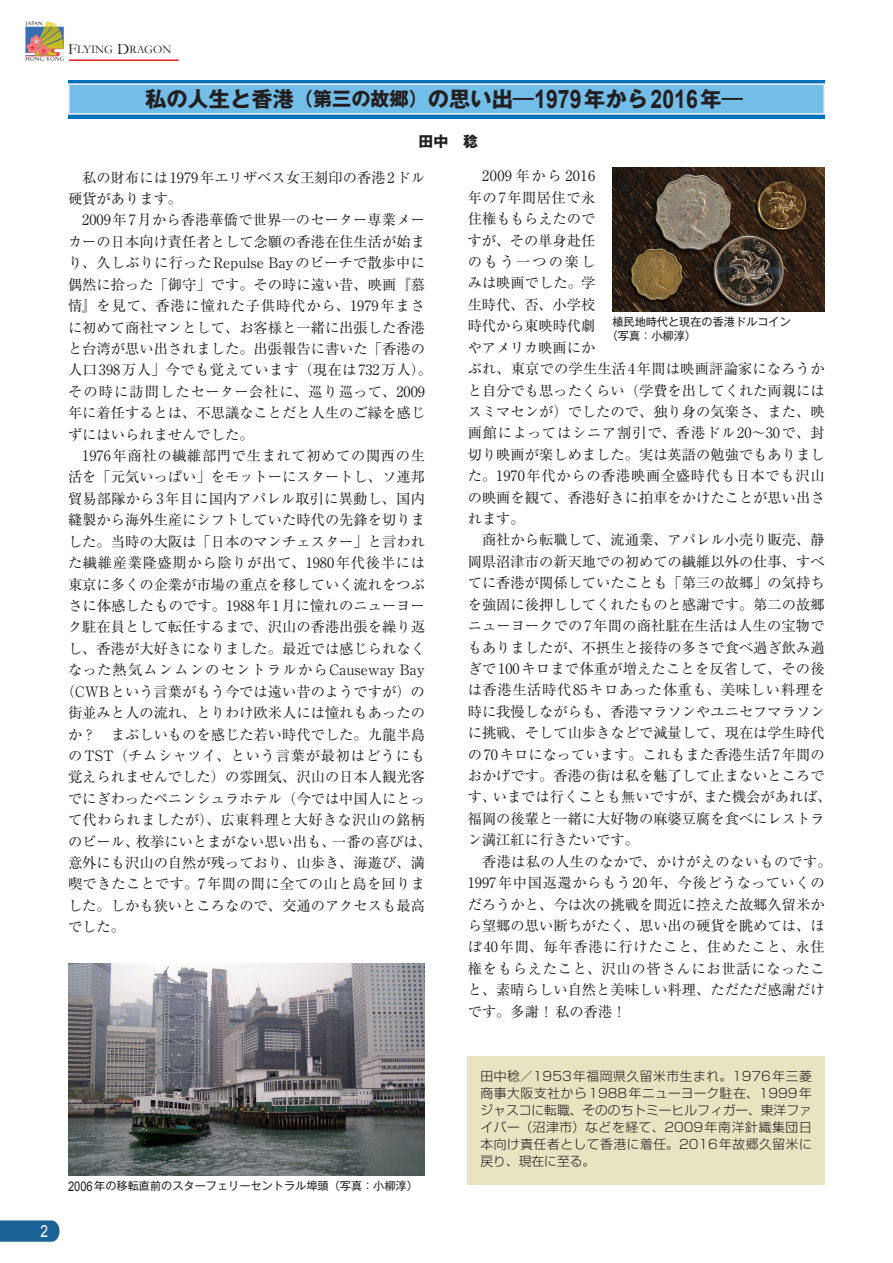
<style>
.page{position:relative;width:893px;height:1263px;background:#fff}
.page>*{position:absolute;margin:0;border:0;box-sizing:border-box;transform-origin:0 0}
.t1{font:700 21.3px "Gothic MB101 Pro";color:#231f20}
.t2{font:16.65px "Arial";color:#fff;scale:.83 1}
.t3{font:700 14.85px "Gothic MB101 Pro";color:#231f20}
.t4{font:14.25px/21.5px "Ryumin Pro";color:#231f20}
.t5{font:14.25px "Ryumin Pro";letter-spacing:.045em;color:#231f20}
.t6{font:14.25px "Ryumin Pro";letter-spacing:.04em;color:#231f20}
.t7{font:14.25px "Ryumin Pro";letter-spacing:.08em;color:#231f20}
.t8{font:14.25px "Ryumin Pro";letter-spacing:.06em;color:#231f20}
.t9{font:14.25px "Ryumin Pro";letter-spacing:.075em;color:#231f20}
.t10{font:14.25px "Ryumin Pro";letter-spacing:.05em;color:#231f20}
.t11{font:14.25px "Ryumin Pro";letter-spacing:.025em;color:#231f20}
.t12{font:14.25px "Ryumin Pro";letter-spacing:.02em;color:#231f20}
.t13{font:300 12.75px/17px "Shin Go Pro";letter-spacing:.045em;color:#231f20;text-align:justify}
.t14{font:11.7px "Garamond";color:#231f20}
.t15{font:11.1px/14.4px "Gothic MB101 Pro";color:#231f20}
.s1{font-size:15.9px}
.s2{font-family:"Gothic MB101 Pro De";font-size:19.2px}
.s3{font-size:19.2px}
.s4{font-family:"Gothic MB101 Pro De"}
.s5{font-family:"Arial";font-size:25.5px}
.s6{font-family:"Arial";font-size:13.35px}
</style>
<div class="page">
<div style="left:467px;top:1056px;width:358px;height:128px;background:#e8e4c2"></div>
<hr style="left:69px;top:59px;width:110px;height:2px;background:#ee1d23">
<svg style="left:26px;top:21px;width:38px;height:40px;background:#b8a488"></svg>
<svg style="left:0;top:1220px;width:60px;height:22px"></svg>
<div style="left:69px;top:80px;width:756px;height:38px;background:#0072bc"></div>
<div style="left:68px;top:83px;width:757px;height:32px;background:#73bde9;border:2px solid #fdf4f8"></div>
<img style="left:68px;top:963px;width:357px;height:213px">
<img style="left:612px;top:168px;width:213px;height:143px">
<p class="t14" style="left:68px;top:42px;width:105px"><span class="s1">F</span>LYING <span class="s1">D</span>RAGON</p>
<h1 class="t1" style="left:145px;top:81px;width:599px">私の人生と香港<span class="s2">（</span><span class="s3">第三の故郷</span><span class="s2">）</span>の思い出<span class="s4">―</span><span class="s5">1979</span>年から<span class="s5">2016</span>年<span class="s4">―</span></h1>
<p class="t3" style="left:419px;top:129px;width:61px">田中　稔</p>
<p class="t4" style="left:68px;top:166px;width:358px">　私の財布には1979年エリザベス女王刻印の香港2ドル</p>
<p class="t4" style="left:68px;top:187px;width:116px">硬貨があります。</p>
<p class="t4" style="left:68px;top:208px;width:358px">　2009年7月から香港華僑で世界一のセーター専業メー</p>
<p class="t4" style="left:68px;top:230px;width:358px">カーの日本向け責任者として念願の香港在住生活が始ま</p>
<p class="t4" style="left:68px;top:251px;width:358px">り、久しぶりに行ったRepulse Bayのビーチで散歩中に</p>
<p class="t4" style="left:68px;top:273px;width:358px">偶然に拾った「御守」です。その時に遠い昔、映画『慕</p>
<p class="t8" style="left:68px;top:295px;width:358px">情』を見て、香港に憧れた子供時代から、1979年まさ</p>
<p class="t4" style="left:68px;top:316px;width:358px">に初めて商社マンとして、お客様と一緒に出張した香港</p>
<p class="t4" style="left:68px;top:337px;width:358px">と台湾が思い出されました。出張報告に書いた「香港の</p>
<p class="t6" style="left:68px;top:359px;width:366px">人口398万人」今でも覚えています（現在は732万人）。</p>
<p class="t9" style="left:68px;top:380px;width:358px">その時に訪問したセーター会社に、巡り巡って、2009</p>
<p class="t4" style="left:68px;top:401px;width:358px">年に着任するとは、不思議なことだと人生のご縁を感じ</p>
<p class="t4" style="left:68px;top:423px;width:187px">ずにはいられませんでした。</p>
<p class="t5" style="left:68px;top:444px;width:358px">　1976年商社の繊維部門で生まれて初めての関西の生</p>
<p class="t4" style="left:68px;top:465px;width:358px">活を「元気いっぱい」をモットーにスタートし、ソ連邦</p>
<p class="t4" style="left:68px;top:487px;width:358px">貿易部隊から3年目に国内アパレル取引に異動し、国内</p>
<p class="t4" style="left:68px;top:508px;width:358px">縫製から海外生産にシフトしていた時代の先鋒を切りま</p>
<p class="t4" style="left:68px;top:530px;width:358px">した。当時の大阪は「日本のマンチェスター」と言われ</p>
<p class="t5" style="left:68px;top:552px;width:358px">た繊維産業隆盛期から陰りが出て、1980年代後半には</p>
<p class="t4" style="left:68px;top:572px;width:358px">東京に多くの企業が市場の重点を移していく流れをつぶ</p>
<p class="t4" style="left:68px;top:594px;width:358px">さに体感したものです。1988年1月に憧れのニューヨー</p>
<p class="t4" style="left:68px;top:615px;width:358px">ク駐在員として転任するまで、沢山の香港出張を繰り返</p>
<p class="t4" style="left:68px;top:637px;width:358px">し、香港が大好きになりました。最近では感じられなく</p>
<p class="t7" style="left:68px;top:659px;width:358px">なった熱気ムンムンのセントラルからCauseway Bay</p>
<p class="t4" style="left:61px;top:680px;width:365px">（CWBという言葉がもう今では遠い昔のようですが）の</p>
<p class="t4" style="left:68px;top:701px;width:358px">街並みと人の流れ、とりわけ欧米人には憧れもあったの</p>
<p class="t4" style="left:68px;top:722px;width:358px">か？　まぶしいものを感じた若い時代でした。九龍半島</p>
<p class="t10" style="left:68px;top:744px;width:358px">のTST（チムシャツイ、という言葉が最初はどうにも</p>
<p class="t4" style="left:68px;top:765px;width:358px">覚えられませんでした）の雰囲気、沢山の日本人観光客</p>
<p class="t4" style="left:68px;top:787px;width:358px">でにぎわったペニンシュラホテル（今では中国人にとっ</p>
<p class="t11" style="left:68px;top:809px;width:358px">て代わられましたが）、広東料理と大好きな沢山の銘柄</p>
<p class="t4" style="left:68px;top:829px;width:366px">のビール、枚挙にいとまがない思い出も、一番の喜びは、</p>
<p class="t4" style="left:68px;top:851px;width:358px">意外にも沢山の自然が残っており、山歩き、海遊び、満</p>
<p class="t12" style="left:68px;top:873px;width:358px">喫できたことです。7年間の間に全ての山と島を回りま</p>
<p class="t4" style="left:68px;top:894px;width:358px">した。しかも狭いところなので、交通のアクセスも最高</p>
<p class="t4" style="left:68px;top:915px;width:59px">でした。</p>
<p class="t4" style="left:468px;top:164px;width:366px">　2009 年から 2016<br>年の7年間居住で永<br>住権ももらえたので<br>すが、その単身赴任<br>のもう一つの楽し<br>みは映画でした。学<br>生時代、否、小学校<br>時代から東映時代劇<br>やアメリカ映画にか<br>ぶれ、東京での学生生活4年間は映画評論家になろうかと自分でも思ったくらい（学費を出してくれた両親にはスミマセンが）でしたので、独り身の気楽さ、また、映画館によってはシニア割引で、香港ドル20～30で、封切り映画が楽しめました。実は英語の勉強でもありました。1970年代からの香港映画全盛時代も日本でも沢山の映画を観て、香港好きに拍車をかけたことが思い出されます。<br>　商社から転職して、流通業、アパレル小売り販売、静岡県沼津市の新天地での初めての繊維以外の仕事、すべてに香港が関係していたことも「第三の故郷」の気持ちを強固に後押ししてくれたものと感謝です。第二の故郷ニューヨークでの7年間の商社駐在生活は人生の宝物でもありましたが、不摂生と接待の多さで食べ過ぎ飲み過ぎで100キロまで体重が増えたことを反省して、その後は香港生活時代85キロあった体重も、美味しい料理を時に我慢しながらも、香港マラソンやユニセフマラソンに挑戦、そして山歩きなどで減量して、現在は学生時代の70キロになっています。これもまた香港生活7年間のおかげです。香港の街は私を魅了して止まないところです、いまでは行くことも無いですが、また機会があれば、福岡の後輩と一緒に大好物の麻婆豆腐を食べにレストラン満江紅に行きたいです。<br>　香港は私の人生のなかで、かけがえのないものです。<br>1997年中国返還からもう20年、今後どうなっていくのだろうかと、今は次の挑戦を間近に控えた故郷久留米から望郷の思い断ちがたく、思い出の硬貨を眺めては、ほぼ40年間、毎年香港に行けたこと、住めたこと、永住権をもらえたこと、沢山の皆さんにお世話になったこと、素晴らしい自然と美味しい料理、ただただ感謝だけです。多謝！私の香港！</p>
<p class="t15" style="left:607px;top:313px;width:186px;text-indent:6px">植民地時代と現在の香港ドルコイン（写真：小柳淳）</p>
<p class="t2" style="left:40px;top:1220px;width:11px">2</p>
<p class="t15" style="left:68px;top:1177px;width:351px"><span class="s6">2006</span>年の移転直前のスターフェリーセントラル埠頭（写真：小柳淳）</p>
<p class="t13" style="left:480px;top:1066px;width:333px">田中稔／1953年福岡県久留米市生まれ。1976年三菱商事大阪支社から1988年ニューヨーク駐在、1999年ジャスコに転職、そののちトミーヒルフィガー、東洋ファイバー（沼津市）などを経て、2009年南洋針織集団日本向け責任者として香港に着任。2016年故郷久留米に戻り、現在に至る。</p>
</div>
